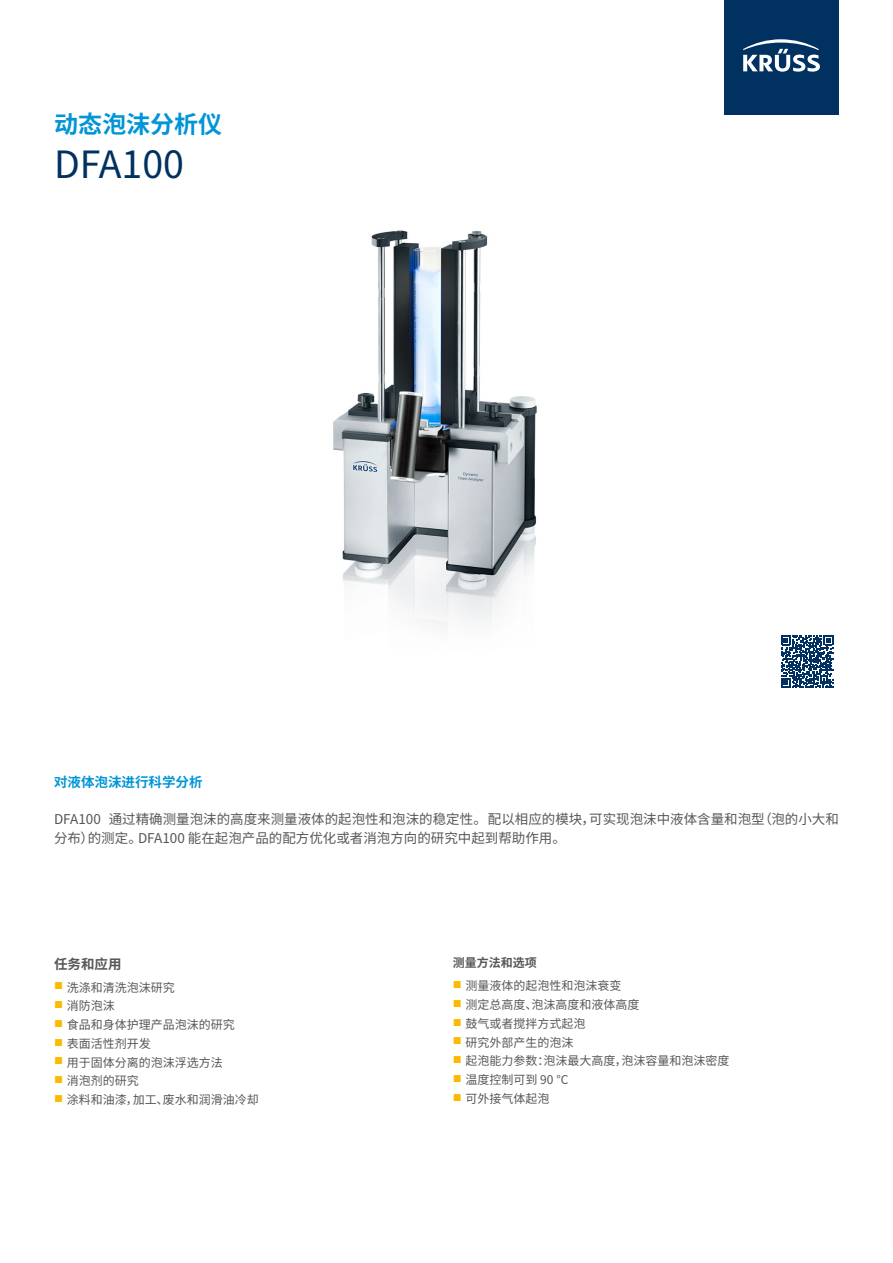
<style>
.page{position:relative;width:893px;height:1263px;background:#fff}
.page>*{position:absolute;margin:0;border:0;box-sizing:border-box;transform-origin:0 0}
.t1{font:37.5px "Noto Sans CJ Ksc";color:#003160}
.t2{font:700 24px "Noto Sans CJ Ksc";color:#0095d6}
.t3{font:13.5px/18.8px "Noto Sans CJ Ksc";color:#575756}
.t4{font:700 13.5px "Noto Sans CJ Ksc";color:#0095d6}
.t5{font:700 13.5px "Noto Sans CJ Ksc";color:#575756}
.t6{font:12px "Noto Sans CJ Ksc";color:#575756}
.t7{font:700 12px "Noto Sans CJ Ksc";color:#575756}
</style>
<div class="page">
<img style="left:333px;top:230px;width:204px;height:397px">
<svg style="left:781px;top:635px;width:52px;height:53px"></svg>
<div style="left:724px;top:0;width:115px;height:114px;background:#003160"></div>
<svg style="left:743px;top:39px;width:77px;height:33px"></svg>
<h2 class="t2" style="left:54px;top:110px;width:169px">动态泡沫分析仪</h2>
<h1 class="t1" style="left:54px;top:143px;width:132px">DFA100</h1>
<p class="t4" style="left:54px;top:774px;width:150px">对液体泡沫进行科学分析</p>
<p class="t3" style="left:54px;top:810px;width:786px">DFA100 通过精确测量泡沫的高度来测量液体的起泡性和泡沫的稳定性。 配以相应的模块，可实现泡沫中液体含量和泡型（泡的小大和分布）的测定。DFA100 能在起泡产品的配方优化或者消泡方向的研究中起到帮助作用。</p>
<p class="t5" style="left:54px;top:956px;width:69px">任务和应用</p>
<p class="t6" style="left:54px;top:980px;width:122px"><sup>■</sup> 洗涤和清洗泡沫研究</p>
<p class="t6" style="left:54px;top:999px;width:62px"><sup>■</sup> 消防泡沫</p>
<p class="t6" style="left:54px;top:1018px;width:182px"><sup>■</sup> 食品和身体护理产品泡沫的研究</p>
<p class="t6" style="left:54px;top:1037px;width:98px"><sup>■</sup> 表面活性剂开发</p>
<p class="t6" style="left:54px;top:1055px;width:170px"><sup>■</sup> 用于固体分离的泡沫浮选方法</p>
<p class="t6" style="left:54px;top:1074px;width:86px"><sup>■</sup> 消泡剂的研究</p>
<p class="t6" style="left:54px;top:1093px;width:206px"><sup>■</sup> 涂料和油漆，加工、废水和润滑油冷却</p>
<p class="t7" style="left:453px;top:956px;width:85px">测量方法和选项</p>
<p class="t6" style="left:453px;top:979px;width:170px"><sup>■</sup> 测量液体的起泡性和泡沫衰变</p>
<p class="t6" style="left:453px;top:998px;width:188px"><sup>■</sup> 测定总高度、泡沫高度和液体高度</p>
<p class="t6" style="left:453px;top:1017px;width:134px"><sup>■</sup> 鼓气或者搅拌方式起泡</p>
<p class="t6" style="left:453px;top:1035px;width:122px"><sup>■</sup> 研究外部产生的泡沫</p>
<p class="t6" style="left:453px;top:1054px;width:278px"><sup>■</sup> 起泡能力参数：泡沫最大高度，泡沫容量和泡沫密度</p>
<p class="t6" style="left:453px;top:1073px;width:117px"><sup>■</sup> 温度控制可到 90 °C</p>
<p class="t6" style="left:453px;top:1092px;width:98px"><sup>■</sup> 可外接气体起泡</p>
</div>
